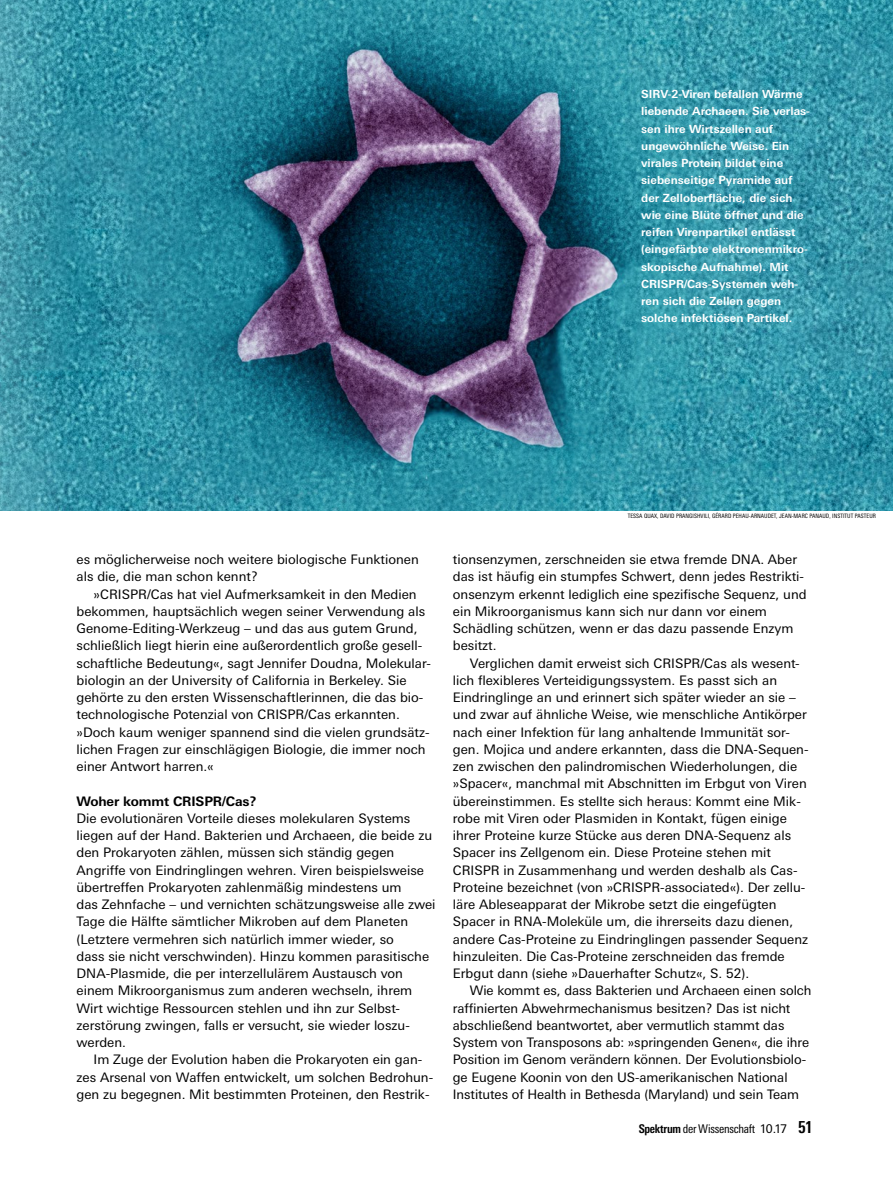
<style>
.page{position:relative;width:893px;height:1191px;background:#fff}
.page>*{position:absolute;margin:0;border:0;box-sizing:border-box;transform-origin:0 0}
.Fußzeile{font:700 condensed 16.5px "Univers Next Pro";color:#000}
.Grundtext_mit_Einzug{font:13.2px/17.2px "Univers Next Pro";color:#000}
.Grundtext_ohne_Einzu{font:13.2px/17.2px "Univers Next Pro";color:#000}
.HA_Zwischentitel{font:700 13.2px "Univers Next Pro";letter-spacing:-.01em;color:#000}
.Fußzeile-2{font:condensed 12px "Univers Next Pro";letter-spacing:-.025em;color:#000}
.Bildunterschrift{font:700 11.25px/17.2px "Univers Next Pro";color:#fff}
.Bildnachweis{font:condensed 6px "Univers Next Pro";letter-spacing:.01em;color:#000}
.s1{font-weight:700}
.s2{font-stretch:normal}
</style>
<div class="page">
<img style="left:728px;top:0;width:165px;height:510px">
<svg style="left:0;top:0;width:118px;height:510px;background:#3694a7"></svg>
<img style="left:118px;top:0;width:610px;height:510px">
<p class="Bildunterschrift" style="left:641px;top:85px;width:170px">SIRV-2-Viren befallen Wärme liebende Archaeen. Sie verlas&shy;sen ihre Wirtszellen auf ungewöhnliche Weise. Ein virales Protein bildet eine siebenseitige Pyramide auf der Zelloberfläche, die sich wie eine Blüte öffnet und die reifen Virenpartikel entlässt (eingefärbte elektronenmikro&shy;skopische Aufnahme). Mit<br>CRISPR/Cas-Systemen weh&shy;ren sich die Zellen gegen solche infektiösen Partikel.</p>
<p class="Grundtext_mit_Einzug" style="left:77px;top:550px;width:344px">es möglicherweise noch weitere biologische Funktionen als die, die man schon kennt?</p>
<p class="Grundtext_mit_Einzug" style="left:77px;top:585px;width:356px;text-indent:17px">»CRISPR/Cas hat viel Aufmerksamkeit in den Medien bekommen, hauptsächlich wegen seiner Verwendung als Genome-Editing-Werkzeug – und das aus gutem Grund, schließlich liegt hierin eine außerordentlich große gesell&shy;schaftliche Bedeutung«, sagt Jennifer Doudna, Molekular&shy;biologin an der University of California in Berkeley. Sie gehörte zu den ersten Wissenschaftlerinnen, die das bio&shy;technologische Potenzial von CRISPR/Cas erkannten. »Doch kaum weniger spannend sind die vielen grundsätz&shy;lichen Fragen zur einschlägigen Biologie, die immer noch einer Antwort harren.«</p>
<p class="HA_Zwischentitel" style="left:77px;top:793px;width:182px">Woher kommt CRISPR/Cas?</p>
<p class="Grundtext_ohne_Einzu" style="left:77px;top:809px;width:361px">Die evolutionären Vorteile dieses molekularen Systems liegen auf der Hand. Bakterien und Archaeen, die beide zu den Prokaryoten zählen, müssen sich ständig gegen Angriffe von Eindringlingen wehren. Viren beispielsweise übertreffen Prokaryoten zahlenmäßig mindestens um<br>das Zehnfache – und vernichten schätzungsweise alle zwei Tage die Hälfte sämtlicher Mikroben auf dem Planeten (Letztere vermehren sich natürlich immer wieder, so<br>dass sie nicht verschwinden). Hinzu kommen parasitische DNA-Plasmide, die per interzellulärem Austausch von einem Mikroorganismus zum anderen wechseln, ihrem Wirt wichtige Ressourcen stehlen und ihn zur Selbst&shy;zerstörung zwingen, falls er versucht, sie wieder loszu&shy;werden.</p>
<p class="Grundtext_mit_Einzug" style="left:77px;top:1051px;width:358px;text-align:center">Im Zuge der Evolution haben die Prokaryoten ein gan-<br>zes Arsenal von Waffen entwickelt, um solchen Bedrohun&shy;gen zu begegnen. Mit bestimmten Proteinen, den Restrik-</p>
<p class="Bildnachweis" style="left:628px;top:513px;width:250px">TESSA QUAX, DAVID PRANGISHVILI, GÉRARD PEHAU-ARNAUDET, JEAN-MARC PANAUD, INSTITUT PASTEUR</p>
<p class="Grundtext_mit_Einzug" style="left:453px;top:550px;width:355px">tionsenzymen, zerschneiden sie etwa fremde DNA. Aber das ist häufig ein stumpfes Schwert, denn jedes Restrikti&shy;onsenzym erkennt lediglich eine spezifische Sequenz, und ein Mikroorganismus kann sich nur dann vor einem Schädling schützen, wenn er das dazu passende Enzym besitzt.</p>
<p class="Grundtext_mit_Einzug" style="left:453px;top:654px;width:357px;text-indent:17px">Verglichen damit erweist sich CRISPR/Cas als wesent&shy;lich flexibleres Verteidigungssystem. Es passt sich an Eindringlinge an und erinnert sich später wieder an sie – und zwar auf ähnliche Weise, wie menschliche Antikörper nach einer Infektion für lang anhaltende Immunität sor&shy;gen. Mojica und andere erkannten, dass die DNA-Sequen&shy;zen zwischen den palindromischen Wiederholungen, die »Spacer«, manchmal mit Abschnitten im Erbgut von Viren übereinstimmen. Es stellte sich heraus: Kommt eine Mik&shy;robe mit Viren oder Plasmiden in Kontakt, fügen einige ihrer Proteine kurze Stücke aus deren DNA-Sequenz als Spacer ins Zellgenom ein. Diese Proteine stehen mit CRISPR in Zusammenhang und werden deshalb als Cas-Proteine bezeichnet (von »CRISPR-associated«). Der zellu&shy;läre Ableseapparat der Mikrobe setzt die eingefügten Spacer in RNA-Moleküle um, die ihrerseits dazu dienen, andere Cas-Proteine zu Eindringlingen passender Sequenz hinzuleiten. Die Cas-Proteine zerschneiden das fremde Erbgut dann (siehe »Dauerhafter Schutz«, S. 52).</p>
<p class="Grundtext_mit_Einzug" style="left:453px;top:982px;width:360px;text-indent:17px">Wie kommt es, dass Bakterien und Archaeen einen solch raffinierten Abwehrmechanismus besitzen? Das ist nicht abschließend beantwortet, aber vermutlich stammt das System von Transposons ab: »springenden Genen«, die ihre Position im Genom verändern können. Der Evolutionsbiolo&shy;ge Eugene Koonin von den US-amerikanischen National Institutes of Health in Bethesda (Maryland) und sein Team</p>
<p class="Fußzeile-2" style="left:639px;top:1122px;width:150px"><span class="s1">Spektrum</span> der Wissenschaft <span class="s2">10.17</span></p>
<p class="Fußzeile" style="left:798px;top:1117px;width:16px">51</p>
</div>
